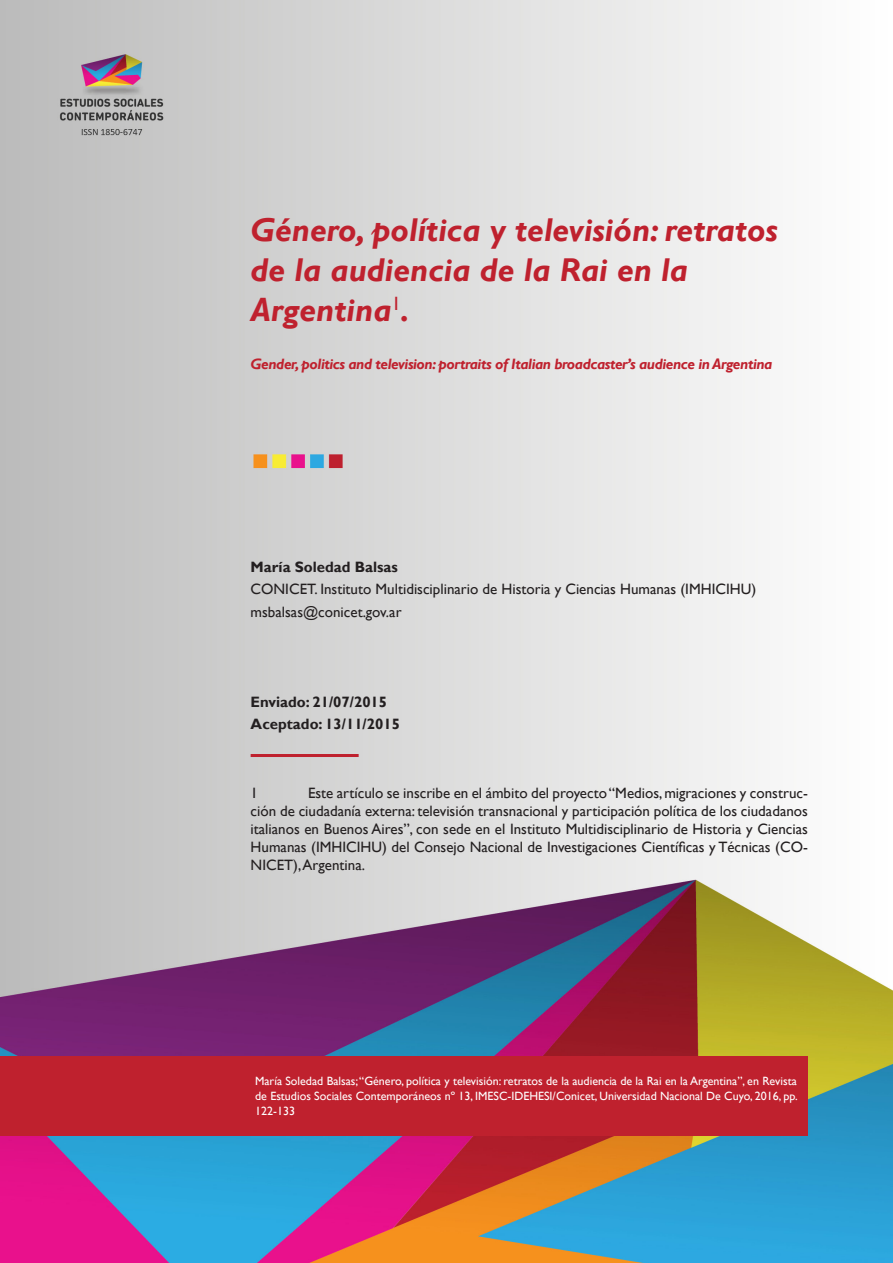
<style>
.page{position:relative;width:893px;height:1263px;background:#fff}
.page>*{position:absolute;margin:0;border:0;box-sizing:border-box;transform-origin:0 0}
.t1{font:italic 700 33px/39.6px "Gill Sans";color:#bf212e}
.t2{font:15px/18px "Gill Sans";color:#231f20}
.t3{font:italic 700 15px "Gill Sans";letter-spacing:-.03em;color:#bf212e}
.t4{font:700 15px/22.5px "Gill Sans";color:#231f20}
.t5{font:12px/15px "Gill Sans";color:#fff;text-align:justify}
</style>
<div class="page">
<img style="left:0;top:0;width:893px;height:1263px">
<hr style="left:251px;top:754px;width:108px;height:3px;background:#bf212e">
<div style="left:0;top:1056px;width:808px;height:79px;background:#bf212e"></div>
<h1 class="t1" style="left:251px;top:211px;width:529px">Género, política y televisión: retratos de la audiencia de la Rai en la<br>Argentina<sup>1</sup>.</h1>
<p class="t3" style="left:251px;top:355px;width:523px">Gender, politics and television: portraits of Italian broadcaster’s audience in Argentina</p>
<p class="t4" style="left:251px;top:556px;width:149px">María Soledad Balsas</p>
<p class="t2" style="left:251px;top:578px;width:507px;line-height:22.5px">CONICET. Instituto Multidisciplinario de Historia y Ciencias Humanas (IMHICIHU) msbalsas@conicet.gov.ar</p>
<p class="t4" style="left:251px;top:691px;width:151px">Enviado: 21/07/2015<br>Aceptado: 13/11/2015</p>
<p class="t2" style="left:251px;top:784px;width:559px;text-align:justify;text-indent:57px">Este artículo se inscribe en el ámbito del proyecto “Medios, migraciones y construc&shy;ción de ciudadanía externa: televisión transnacional y participación política de los ciudadanos italianos en Buenos Aires”, con sede en el Instituto Multidisciplinario de Historia y Ciencias Humanas (IMHICIHU) del Consejo Nacional de Investigaciones Científicas y Técnicas (CO-NICET), Argentina.</p>
<p class="t2" style="left:251px;top:784px;width:9px">1</p>
<p class="t5" style="left:255px;top:1073px;width:544px">María Soledad Balsas; “Género, política y televisión: retratos de la audiencia de la Rai en la Argentina”, en Revista de Estudios Sociales Contemporáneos nº 13, IMESC-IDEHESI/Conicet, Universidad Nacional De Cuyo, 2016, pp.<br>122-133</p>
</div>
